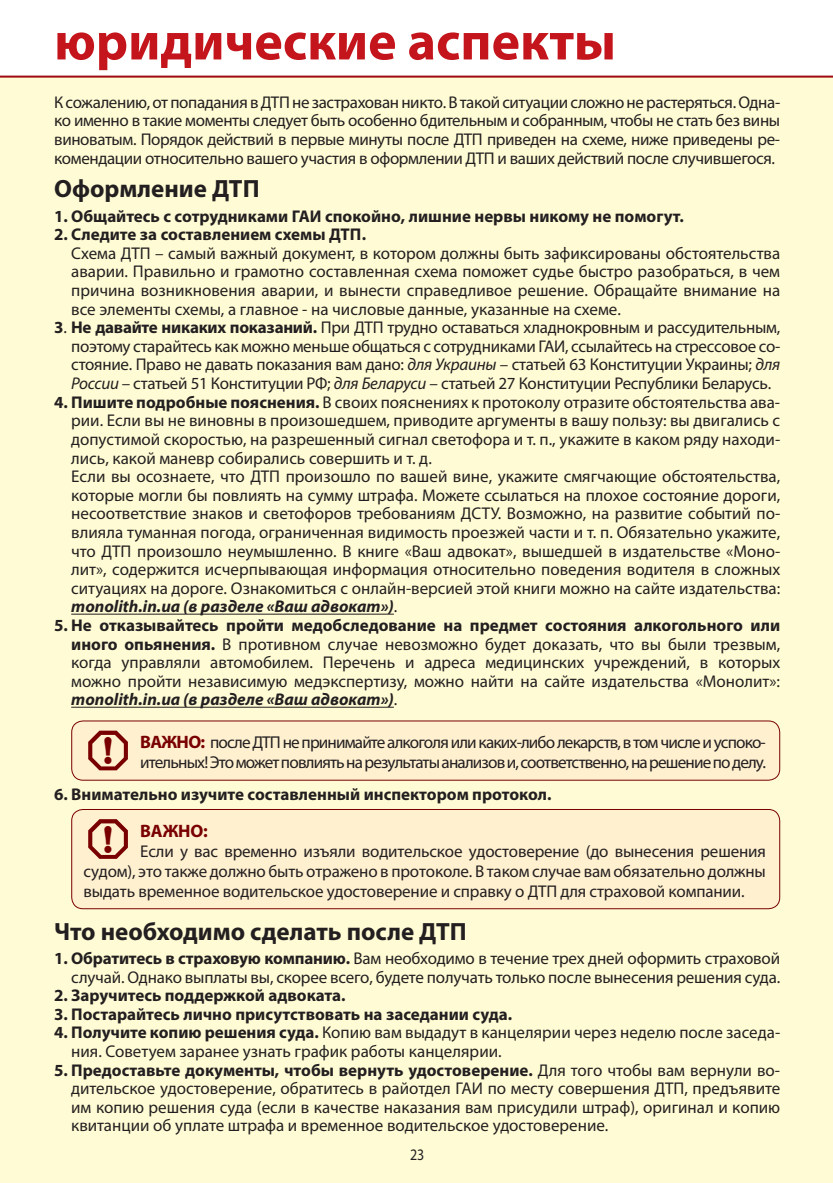
<style>
.page{position:relative;width:833px;height:1183px;background:#fff}
.page>*{position:absolute;margin:0;border:0;box-sizing:border-box;transform-origin:0 0}
.t1{font:700 54px "Myriad Pro";color:#c4151c}
.t2{font:700 38.4px "Bookman Old Style";color:#790000}
.t3{font:700 25px "Myriad Pro";color:#231f20}
.t4{font:700 18px "Myriad Pro";letter-spacing:-.01em;color:#790000}
.t5{font:17.2px "Myriad Pro";letter-spacing:-.05em;color:#231f20}
.t6{font:17px/18.6px "Myriad Pro";color:#231f20;text-align:justify}
.t7{font:700 17px "Myriad Pro";color:#231f20}
.t8{font:16.2px "Myriad Pro";color:#231f20;scale:.87 1}
.s1{font-weight:700}
.s2{font-style:italic}
.s3{font-weight:700;font-style:italic}
.s4{font-weight:700;font-size:18px;color:#790000}
</style>
<div class="page">
<div style="left:0;top:0;width:833px;height:1182px;background:#fffcd5"></div>
<div style="left:0;top:0;width:833px;height:78px;background:#fff"></div>
<hr style="left:71px;top:613px;width:323px;height:1px;background:#231f20">
<hr style="left:71px;top:706px;width:323px;height:1px;background:#231f20">
<div style="left:72px;top:720px;width:707px;height:60px;background:#fff0d0;border-radius:11px"></div>
<div style="left:71px;top:720px;width:709px;height:60px;border:1px solid #790000;border-radius:11px"></div>
<svg style="left:88px;top:730px;width:40px;height:40px"></svg>
<div style="left:72px;top:809px;width:707px;height:99px;background:#fff0d0;border-radius:11px"></div>
<div style="left:71px;top:808px;width:709px;height:101px;border:1px solid #790000;border-radius:11px"></div>
<svg style="left:88px;top:819px;width:40px;height:39px"></svg>
<div style="left:49px;top:24px;width:571px;height:54px;background:#fff"></div>
<h1 class="t1" style="left:54px;top:6px;width:563px">юридические аспекты</h1>
<p class="t6" style="left:54px;top:92px;width:727px">К сожалению, от попадания в ДТП не застрахован никто. В такой ситуации сложно не растеряться. Одна&shy;ко именно в такие моменты следует быть особенно бдительным и собранным, чтобы не стать без вины виноватым. Порядок действий в первые минуты после ДТП приведен на схеме, ниже приведены ре&shy;комендации относительно вашего участия в оформлении ДТП и ваших действий после случившегося.</p>
<h3 class="t3" style="left:54px;top:172px;width:207px">Оформление ДТП</h3>
<p class="t7" style="left:54px;top:205px;width:631px">1. Общайтесь с сотрудниками ГАИ спокойно, лишние нервы никому не помогут.</p>
<p class="t7" style="left:54px;top:223px;width:313px">2. Следите за составлением схемы ДТП.</p>
<p class="t6" style="left:71px;top:243px;width:710px">Схема ДТП – самый важный документ, в котором должны быть зафиксированы обстоятельства аварии. Правильно и грамотно составленная схема поможет судье быстро разобраться, в чем причина возникновения аварии, и вынести справедливое решение. Обращайте внимание на все элементы схемы, а главное - на числовые данные, указанные на схеме.</p>
<p class="t6" style="left:71px;top:318px;width:710px;text-indent:-17px"><span class="s1">3</span>. <span class="s1">Не давайте никаких показаний.</span> При ДТП трудно оставаться хладнокровным и рассудительным, поэтому старайтесь как можно меньше общаться с сотрудниками ГАИ, ссылайтесь на стрессовое со&shy;стояние. Право не давать показания вам дано: <span class="s2">для Украины</span> – статьей 63 Конституции Украины; <span class="s2">для России</span> – статьей 51 Конституции РФ; <span class="s2">для Беларуси</span> – статьей 27 Конституции Республики Беларусь.</p>
<p class="t6" style="left:71px;top:392px;width:710px;text-align:left;text-indent:-17px"><span class="s1">4. Пишите подробные пояснения.</span> В своих пояснениях к протоколу отразите обстоятельства ава&shy;рии. Если вы не виновны в произошедшем, приводите аргументы в вашу пользу: вы двигались с допустимой скоростью, на разрешенный сигнал светофора и т. п., укажите в каком ряду находи&shy;лись, какой маневр собирались совершить и т. д.<br>Если вы осознаете, что ДТП произошло по вашей вине, укажите смягчающие обстоятельства, которые могли бы повлиять на сумму штрафа. Можете ссылаться на плохое состояние дороги, несоответствие знаков и светофоров требованиям ДСТУ. Возможно, на развитие событий по&shy;влияла туманная погода, ограниченная видимость проезжей части и т. п. Обязательно укажите, что ДТП произошло неумышленно. В книге «Ваш адвокат», вышедшей в издательстве «Моно&shy;лит», содержится исчерпывающая информация относительно поведения водителя в сложных ситуациях на дороге. Ознакомиться с онлайн-версией этой книги можно на сайте издательства: <span class="s3">monolith.in.ua (в разделе «Ваш адвокат»)</span>.</p>
<p class="t6" style="left:71px;top:615px;width:710px;text-indent:-17px"><span class="s1">5. Не отказывайтесь пройти медобследование на предмет состояния алкогольного или иного опьянения.</span> В противном случае невозможно будет доказать, что вы были трезвым, когда управляли автомобилем. Перечень и адреса медицинских учреждений, в которых можно пройти независимую медэкспертизу, можно найти на сайте издательства «Монолит»: <span class="s3">monolith.in.ua (в разделе «Ваш адвокат»)</span>.</p>
<p class="t5" style="left:140px;top:731px;width:626px"><span class="s4">ВАЖНО:</span> после ДТП не принимайте алкоголя или каких-либо лекарств, в том числе и успоко-</p>
<h2 class="t2" style="left:101px;top:723px;width:15px">!</h2>
<p class="t5" style="left:140px;top:751px;width:627px">ительных! Это может повлиять на результаты анализов и, соответственно, на решение по делу.</p>
<p class="t7" style="left:54px;top:782px;width:499px">6. Внимательно изучите составленный инспектором протокол.</p>
<p class="t4" style="left:140px;top:818px;width:69px">ВАЖНО:</p>
<p class="t6" style="left:84px;top:840px;width:683px;line-height:20px;text-indent:57px">Если у вас временно изъяли водительское удостоверение (до вынесения решения судом), это также должно быть отражено в протоколе. В таком случае вам обязательно должны выдать временное водительское удостоверение и справку о ДТП для страховой компании.</p>
<h2 class="t2" style="left:101px;top:811px;width:15px">!</h2>
<h3 class="t3" style="left:54px;top:914px;width:414px">Что необходимо сделать после ДТП</h3>
<p class="t6" style="left:54px;top:948px;width:727px;text-align:right"><span class="s1">1. Обратитесь в страховую компанию.</span> Вам необходимо в течение трех дней оформить страховой случай. Однако выплаты вы, скорее всего, будете получать только после вынесения решения суда.</p>
<p class="t7" style="left:54px;top:984px;width:293px">2. Заручитесь поддержкой адвоката.</p>
<p class="t7" style="left:54px;top:1002px;width:459px">3. Постарайтесь лично присутствовать на заседании суда.</p>
<p class="t6" style="left:71px;top:1022px;width:710px;text-indent:-17px"><span class="s1">4. Получите копию решения суда.</span> Копию вам выдадут в канцелярии через неделю после заседа&shy;ния. Советуем заранее узнать график работы канцелярии.</p>
<p class="t6" style="left:71px;top:1059px;width:710px;text-indent:-17px"><span class="s1">5. Предоставьте документы, чтобы вернуть удостоверение.</span> Для того чтобы вам вернули во&shy;дительское удостоверение, обратитесь в райотдел ГАИ по месту совершения ДТП, предъявите им копию решения суда (если в качестве наказания вам присудили штраф), оригинал и копию квитанции об уплате штрафа и временное водительское удостоверение.</p>
<p class="t8" style="left:410px;top:1144px;width:18px">23</p>
</div>
